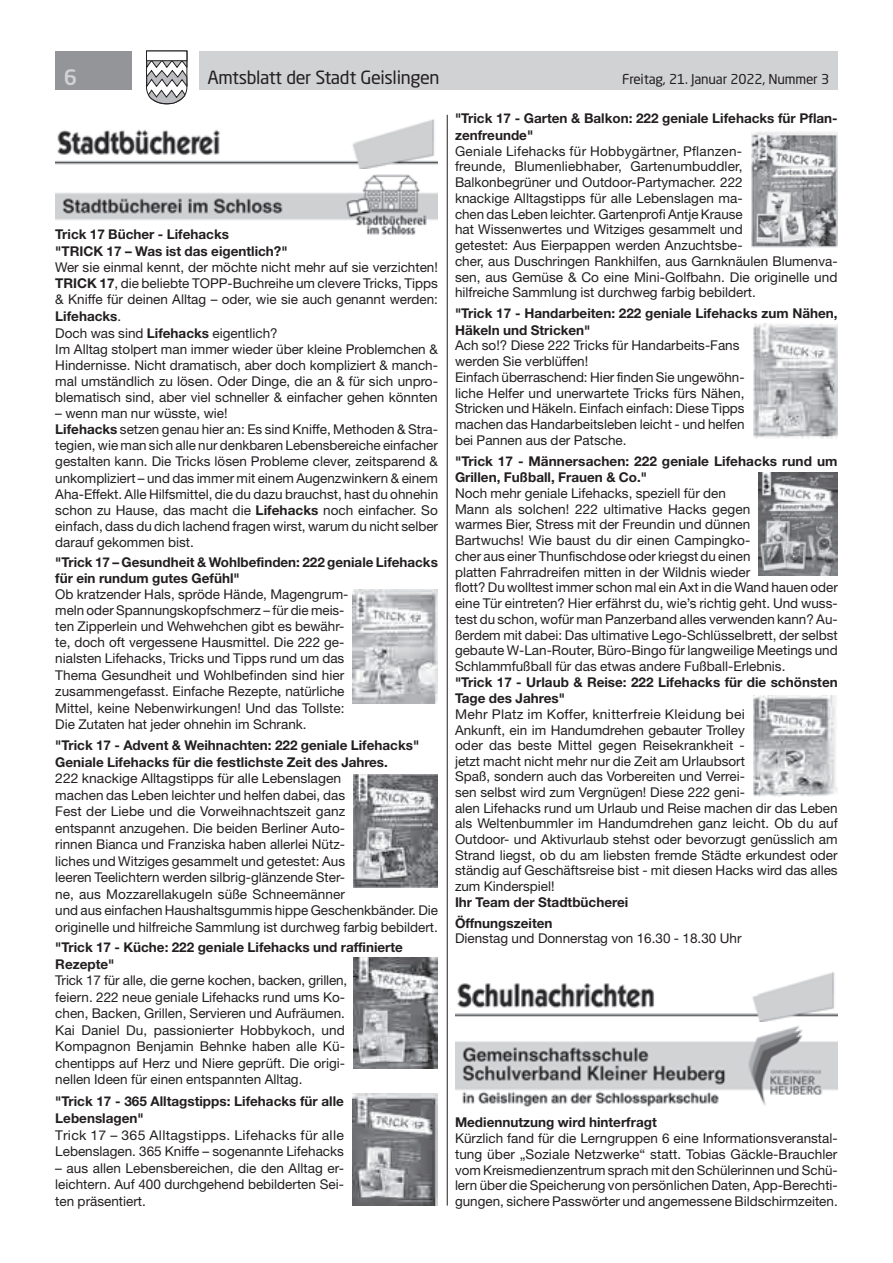
<style>
.page{position:relative;width:893px;height:1263px;background:#fff}
.page>*{position:absolute;margin:0;border:0;box-sizing:border-box;transform-origin:0 0}
.t1{font:500 21px "Neo Sans Std";color:#d1d2d4}
.t2{font:18px "Neo Sans Std";letter-spacing:-.02em;color:#231f20}
.t3{font:13.5px/15.8px "Helvetica Neue LT Std";color:#231f20}
.t4{font:700 13.5px/16.5px "Helvetica Neue LT Std";color:#231f20}
.t5{font:13.5px "Neo Sans Std";letter-spacing:-.015em;color:#231f20}
.s1{font-weight:700}
</style>
<div class="page">
<div style="left:199px;top:51px;width:639px;height:38px;background:#d1d2d4"></div>
<div style="left:55px;top:51px;width:77px;height:38px;background:#939598"></div>
<svg style="left:146px;top:50px;width:42px;height:55px"></svg>
<div style="left:146px;top:51px;width:41px;height:10px;background:#fff;border:1px solid #231f20"></div>
<hr style="left:447px;top:115px;width:1px;height:1090px;background:#231f20">
<img style="left:55px;top:119px;width:383px;height:50px">
<img style="left:55px;top:174px;width:383px;height:61px">
<img style="left:353px;top:589px;width:85px;height:114px">
<img style="left:354px;top:774px;width:84px;height:113px">
<img style="left:354px;top:958px;width:84px;height:110px">
<img style="left:455px;top:972px;width:383px;height:49px">
<img style="left:455px;top:1025px;width:383px;height:82px">
<img style="left:751px;top:132px;width:87px;height:116px">
<img style="left:753px;top:324px;width:85px;height:114px">
<img style="left:759px;top:472px;width:79px;height:104px">
<img style="left:753px;top:696px;width:85px;height:101px">
<img style="left:352px;top:1093px;width:86px;height:112px">
<h1 class="t1" style="left:64px;top:64px;width:15px">6</h1>
<h2 class="t2" style="left:207px;top:66px;width:234px">Amtsblatt der Stadt Geislingen</h2>
<p class="t5" style="left:622px;top:71px;width:209px">Freitag, 21. Januar 2022, Nummer 3</p>
<p class="t4" style="left:55px;top:226px;width:234px">Trick 17 Bücher - Lifehacks<br>"TRICK 17 – Was ist das eigentlich?"</p>
<p class="t3" style="left:55px;top:258px;width:384px;line-height:16.4px">Wer sie einmal kennt, der möchte nicht mehr auf sie verzichten!<br><span class="s1">TRICK 17</span>, die beliebte TOPP-Buchreihe um clevere Tricks, Tipps &amp; Kniffe für deinen Alltag – oder, wie sie auch genannt werden:<br><span class="s1">Lifehacks</span>.<br>Doch was sind <span class="s1">Lifehacks</span> eigentlich?<br>Im Alltag stolpert man immer wieder über kleine Problemchen &amp; Hindernisse. Nicht dramatisch, aber doch kompliziert &amp; manch&shy;mal umständlich zu lösen. Oder Dinge, die an &amp; für sich unpro&shy;blematisch sind, aber viel schneller &amp; einfacher gehen könnten</p>
<p class="t3" style="left:55px;top:405px;width:384px">– wenn man nur wüsste, wie!<br><span class="s1">Lifehacks</span> setzen genau hier an: Es sind Kniffe, Methoden &amp; Stra&shy;tegien, wie man sich alle nur denkbaren Lebensbereiche einfacher gestalten kann. Die Tricks lösen Probleme clever, zeitsparend &amp; unkompliziert – und das immer mit einem Augenzwinkern &amp; einem Aha-Effekt. Alle Hilfsmittel, die du dazu brauchst, hast du ohnehin schon zu Hause, das macht die <span class="s1">Lifehacks</span> noch einfacher. So einfach, dass du dich lachend fragen wirst, warum du nicht selber darauf gekommen bist.</p>
<p class="t4" style="left:55px;top:554px;width:384px;line-height:16px">"Trick 17 – Gesundheit &amp; Wohlbefinden: 222 geniale Lifehacks für ein rundum gutes Gefühl"</p>
<p class="t3" style="left:55px;top:586px;width:295px;line-height:16.2px">Ob kratzender Hals, spröde Hände, Magengrum&shy;meln oder Spannungskopfschmerz – für die meis&shy;ten Zipperlein und Wehwehchen gibt es bewähr&shy;te, doch oft vergessene Hausmittel. Die 222 ge&shy;nialsten Lifehacks, Tricks und Tipps rund um das Thema Gesundheit und Wohlbefinden sind hier zusammengefasst. Einfache Rezepte, natürliche Mittel, keine Nebenwirkungen! Und das Tollste:<br>Die Zutaten hat jeder ohnehin im Schrank.</p>
<p class="t4" style="left:55px;top:737px;width:365px">"Trick 17 - Advent &amp; Weihnachten: 222 geniale Lifehacks"<br>Geniale Lifehacks für die festlichste Zeit des Jahres.</p>
<p class="t3" style="left:55px;top:770px;width:384px;line-height:16.5px">222 knackige Alltagstipps für alle Lebenslagen<br>machen das Leben leichter und helfen dabei, das<br>Fest der Liebe und die Vorweihnachtszeit ganz<br>entspannt anzugehen. Die beiden Berliner Auto-<br>rinnen Bianca und Franziska haben allerlei Nütz-<br>liches und Witziges gesammelt und getestet: Aus<br>leeren Teelichtern werden silbrig-glänzende Ster-<br>ne, aus Mozzarellakugeln süße Schneemänner<br>und aus einfachen Haushaltsgummis hippe Geschenkbänder. Die originelle und hilfreiche Sammlung ist durchweg farbig bebildert.</p>
<p class="t4" style="left:55px;top:939px;width:349px">"Trick 17 - Küche: 222 geniale Lifehacks und raffinierte<br>Rezepte"</p>
<p class="t3" style="left:55px;top:972px;width:294px;line-height:16.5px">Trick 17 für alle, die gerne kochen, backen, grillen, feiern. 222 neue geniale Lifehacks rund ums Ko&shy;chen, Backen, Grillen, Servieren und Aufräumen.<br>Kai Daniel Du, passionierter Hobbykoch, und Kompagnon Benjamin Behnke haben alle Kü&shy;chentipps auf Herz und Niere geprüft. Die origi&shy;nellen Ideen für einen entspannten Alltag.</p>
<p class="t4" style="left:55px;top:1092px;width:290px;line-height:17.2px">"Trick 17 - 365 Alltagstipps: Lifehacks für alle<br>Lebenslagen"</p>
<p class="t3" style="left:55px;top:1126px;width:290px;line-height:16.5px">Trick 17 – 365 Alltagstipps. Lifehacks für alle<br>Lebenslagen. 365 Kniffe – sogenannte Lifehacks</p>
<p class="t3" style="left:55px;top:1159px;width:290px;line-height:16.5px;text-align:justify">– aus allen Lebensbereichen, die den Alltag er&shy;leichtern. Auf 400 durchgehend bebilderten Sei&shy;ten präsentiert.</p>
<p class="t4" style="left:455px;top:110px;width:384px">"Trick 17 - Garten &amp; Balkon: 222 geniale Lifehacks für Pflan&shy;zenfreunde"</p>
<p class="t3" style="left:455px;top:143px;width:384px">Geniale Lifehacks für Hobbygärtner, Pflanzen-<br>freunde, Blumenliebhaber, Gartenumbuddler, Balkonbegrüner und Outdoor-Partymacher. 222<br>knackige Alltagstipps für alle Lebenslagen ma-<br>chen das Leben leichter. Gartenprofi Antje Krause<br>hat Wissenwertes und Witziges gesammelt und<br>getestet: Aus Eierpappen werden Anzuchtsbe-<br>cher, aus Duschringen Rankhilfen, aus Garnknäulen Blumenva&shy;sen, aus Gemüse &amp; Co eine Mini-Golfbahn. Die originelle und hilfreiche Sammlung ist durchweg farbig bebildert.</p>
<p class="t4" style="left:455px;top:305px;width:384px">"Trick 17 - Handarbeiten: 222 geniale Lifehacks zum Nähen,<br>Häkeln und Stricken"</p>
<p class="t3" style="left:455px;top:338px;width:291px">Ach so!? Diese 222 Tricks für Handarbeits-Fans werden Sie verblüffen!<br>Einfach überraschend: Hier finden Sie ungewöhn&shy;liche Helfer und unerwartete Tricks fürs Nähen, Stricken und Häkeln. Einfach einfach: Diese Tipps machen das Handarbeitsleben leicht - und helfen bei Pannen aus der Patsche.</p>
<p class="t4" style="left:455px;top:452px;width:384px">"Trick 17 - Männersachen: 222 geniale Lifehacks rund um<br>Grillen, Fußball, Frauen &amp; Co."</p>
<p class="t3" style="left:455px;top:485px;width:384px">Noch mehr geniale Lifehacks, speziell für den<br>Mann als solchen! 222 ultimative Hacks gegen<br>warmes Bier, Stress mit der Freundin und dünnen<br>Bartwuchs! Wie baust du dir einen Campingko-<br>cher aus einer Thunfischdose oder kriegst du einen<br>platten Fahrradreifen mitten in der Wildnis wieder<br>flott? Du wolltest immer schon mal ein Axt in die Wand hauen oder eine Tür eintreten? Hier erfährst du, wie’s richtig geht. Und wuss&shy;test du schon, wofür man Panzerband alles verwenden kann? Au&shy;ßerdem mit dabei: Das ultimative Lego-Schlüsselbrett, der selbst gebaute W-Lan-Router, Büro-Bingo für langweilige Meetings und Schlammfußball für das etwas andere Fußball-Erlebnis.</p>
<p class="t4" style="left:455px;top:674px;width:384px">"Trick 17 - Urlaub &amp; Reise: 222 Lifehacks für die schönsten<br>Tage des Jahres"</p>
<p class="t3" style="left:455px;top:706px;width:384px">Mehr Platz im Koffer, knitterfreie Kleidung bei<br>Ankunft, ein im Handumdrehen gebauter Trolley<br>oder das beste Mittel gegen Reisekrankheit -<br>jetzt macht nicht mehr nur die Zeit am Urlaubsort<br>Spaß, sondern auch das Vorbereiten und Verrei-<br>sen selbst wird zum Vergnügen! Diese 222 geni-<br>alen Lifehacks rund um Urlaub und Reise machen dir das Leben als Weltenbummler im Handumdrehen ganz leicht. Ob du auf Outdoor- und Aktivurlaub stehst oder bevorzugt genüsslich am Strand liegst, ob du am liebsten fremde Städte erkundest oder ständig auf Geschäftsreise bist - mit diesen Hacks wird das alles zum Kinderspiel!</p>
<p class="t4" style="left:455px;top:892px;width:175px;line-height:20.5px">Ihr Team der Stadtbücherei<br>Öffnungszeiten</p>
<p class="t3" style="left:455px;top:930px;width:288px">Dienstag und Donnerstag von 16.30 - 18.30 Uhr</p>
<p class="t4" style="left:455px;top:1114px;width:203px">Mediennutzung wird hinterfragt</p>
<p class="t3" style="left:455px;top:1130px;width:384px;text-align:justify">Kürzlich fand für die Lerngruppen 6 eine Informationsveranstal&shy;tung über „Soziale Netzwerke“ statt. Tobias Gäckle-Brauchler vom Kreismedienzentrum sprach mit den Schülerinnen und Schü&shy;lern über die Speicherung von persönlichen Daten, App-Berechti&shy;gungen, sichere Passwörter und angemessene Bildschirmzeiten.</p>
</div>
